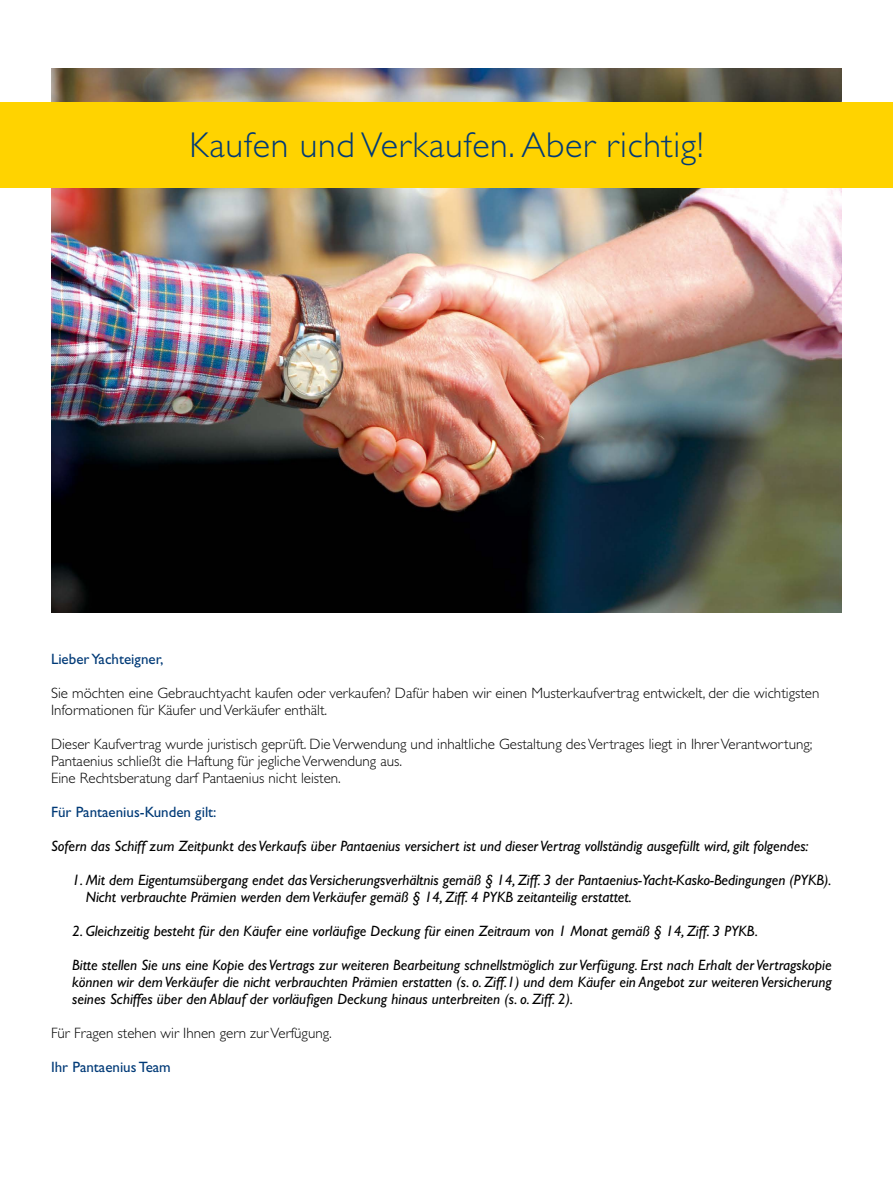
<style>
.page{position:relative;width:893px;height:1191px;background:#fff}
.page>*{position:absolute;margin:0;border:0;box-sizing:border-box;transform-origin:0 0}
.t1{font:300 36px "Gill Sans Std";letter-spacing:.02em;color:#003a77}
.t2{font:italic 15px/17px "Gill Sans Std";color:#000}
.t3{font:300 15px/17px "Gill Sans Std";color:#000}
.t4{font:15px "Gill Sans Std";color:#003a77}
</style>
<div class="page">
<img style="left:51px;top:68px;width:791px;height:544px">
<div style="left:0;top:102px;width:893px;height:85px;background:#ffd300"></div>
<h1 class="t1" style="left:190px;top:125px;width:515px">Kaufen und Verkaufen. Aber richtig!</h1>
<p class="t4" style="left:51px;top:650px;width:114px">Lieber Yachteigner,</p>
<p class="t3" style="left:51px;top:684px;width:770px">Sie möchten eine Gebrauchtyacht kaufen oder verkaufen? Dafür haben wir einen Musterkaufvertrag entwickelt, der die wichtigsten<br>Informationen für Käufer und Verkäufer enthält.</p>
<p class="t3" style="left:51px;top:735px;width:763px">Dieser Kaufvertrag wurde juristisch geprüft. Die Verwendung und inhaltliche Gestaltung des Vertrages liegt in Ihrer Verantwortung;<br>Pantaenius schließt die Haftung für jegliche Verwendung aus.<br>Eine Rechtsberatung darf Pantaenius nicht leisten.</p>
<p class="t4" style="left:51px;top:803px;width:167px">Für Pantaenius-Kunden gilt:</p>
<p class="t2" style="left:51px;top:837px;width:759px">Sofern das Schiff zum Zeitpunkt des Verkaufs über Pantaenius versichert ist und dieser Vertrag vollständig ausgefüllt wird, gilt folgendes:</p>
<p class="t2" style="left:86px;top:871px;width:747px;text-indent:-13px">1. Mit dem Eigentumsübergang endet das Versicherungsverhältnis gemäß § 14, Ziff. 3 der Pantaenius-Yacht-Kasko-Bedingungen (PYKB).<br>Nicht verbrauchte Prämien werden dem Verkäufer gemäß § 14, Ziff. 4 PYKB zeitanteilig erstattet.</p>
<p class="t2" style="left:72px;top:922px;width:687px">2. Gleichzeitig besteht für den Käufer eine vorläufige Deckung für einen Zeitraum von 1 Monat gemäß § 14, Ziff. 3 PYKB.</p>
<p class="t2" style="left:72px;top:956px;width:761px;text-align:justify">Bitte stellen Sie uns eine Kopie des Vertrags zur weiteren Bearbeitung schnellstmöglich zur Verfügung. Erst nach Erhalt der Vertragskopie können wir dem Verkäufer die nicht verbrauchten Prämien erstatten (s. o. Ziff.1) und dem Käufer ein Angebot zur weiteren Versicherung seines Schiffes über den Ablauf der vorläufigen Deckung hinaus unterbreiten (s. o. Ziff. 2).</p>
<p class="t3" style="left:51px;top:1024px;width:282px">Für Fragen stehen wir Ihnen gern zur Verfügung.</p>
<p class="t4" style="left:51px;top:1058px;width:121px">Ihr Pantaenius Team</p>
</div>
